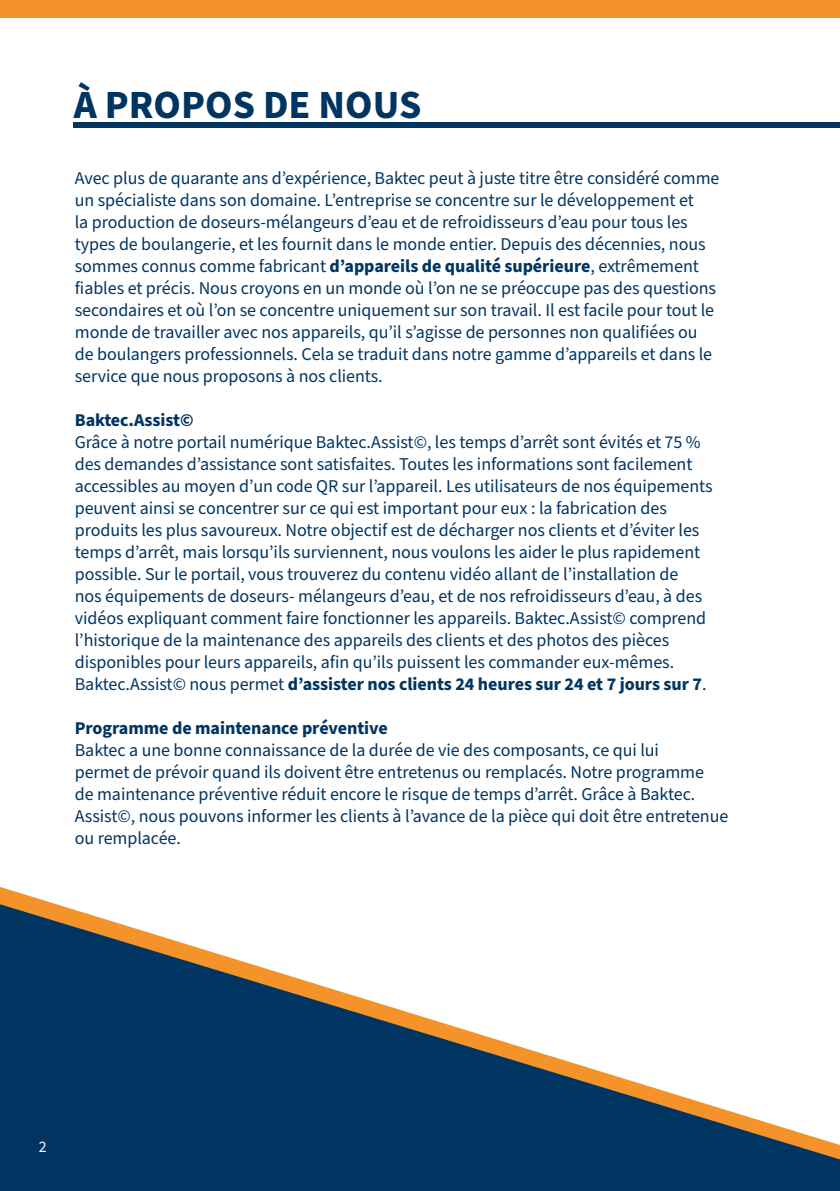
<style>
.page{position:relative;width:840px;height:1191px;background:#fff}
.page>*{position:absolute;margin:0;border:0;box-sizing:border-box;transform-origin:0 0}
.Kop{font:700 40px "Source Sans Pro";color:#003562}
.Platte_tekst{font:18px/22px "Source Sans Pro";letter-spacing:-.005em;color:#003562}
.Platte_tekst-2{font:700 18px "Source Sans Pro";letter-spacing:-.005em;color:#003562}
.Platte_tekst-3{font:16px "Source Sans Pro";color:#fff}
.s1{font-weight:700}
</style>
<div class="page">
<svg style="left:0;top:904px;width:839px;height:287px;fill:#003562"></svg>
<div style="left:0;top:0;width:839px;height:18px;background:#f4932a"></div>
<div style="left:74px;top:122px;width:765px;height:6px;background:#003562"></div>
<p class="Kop" style="left:74px;top:77px;width:349px">À PROPOS DE NOUS</p>
<p class="Platte_tekst" style="left:75px;top:167px;width:645px">Avec plus de quarante ans d’expérience, Baktec peut à juste titre être considéré comme un spécialiste dans son domaine. L’entreprise se concentre sur le développement et<br>la production de doseurs-mélangeurs d’eau et de refroidisseurs d’eau pour tous les types de boulangerie, et les fournit dans le monde entier. Depuis des décennies, nous sommes connus comme fabricant <span class="s1">d’appareils de qualité supérieure</span>, extrêmement fiables et précis. Nous croyons en un monde où l’on ne se préoccupe pas des questions secondaires et où l’on se concentre uniquement sur son travail. Il est facile pour tout le monde de travailler avec nos appareils, qu’il s’agisse de personnes non qualifiées ou de boulangers professionnels. Cela se traduit dans notre gamme d’appareils et dans le service que nous proposons à nos clients.</p>
<p class="Platte_tekst-2" style="left:75px;top:407px;width:120px">Baktec.Assist©</p>
<p class="Platte_tekst" style="left:75px;top:431px;width:639px">Grâce à notre portail numérique Baktec.Assist©, les temps d’arrêt sont évités et 75 % des demandes d’assistance sont satisfaites. Toutes les informations sont facilement accessibles au moyen d’un code QR sur l’appareil. Les utilisateurs de nos équipements peuvent ainsi se concentrer sur ce qui est important pour eux : la fabrication des produits les plus savoureux. Notre objectif est de décharger nos clients et d’éviter les temps d’arrêt, mais lorsqu’ils surviennent, nous voulons les aider le plus rapidement possible. Sur le portail, vous trouverez du contenu vidéo allant de l’installation de<br>nos équipements de doseurs- mélangeurs d’eau, et de nos refroidisseurs d’eau, à des vidéos expliquant comment faire fonctionner les appareils. Baktec.Assist© comprend l’historique de la maintenance des appareils des clients et des photos des pièces disponibles pour leurs appareils, afin qu’ils puissent les commander eux-mêmes.<br>Baktec.Assist© nous permet <span class="s1">d’assister nos clients 24 heures sur 24 et 7 jours sur 7</span>.</p>
<p class="Platte_tekst-2" style="left:75px;top:715px;width:314px">Programme de maintenance préventive</p>
<p class="Platte_tekst" style="left:75px;top:739px;width:654px">Baktec a une bonne connaissance de la durée de vie des composants, ce qui lui<br>permet de prévoir quand ils doivent être entretenus ou remplacés. Notre programme<br>de maintenance préventive réduit encore le risque de temps d’arrêt. Grâce à Baktec.<br>Assist©, nous pouvons informer les clients à l’avance de la pièce qui doit être entretenue ou remplacée.</p>
<p class="Platte_tekst-3" style="left:39px;top:1136px;width:9px">2</p>
</div>
